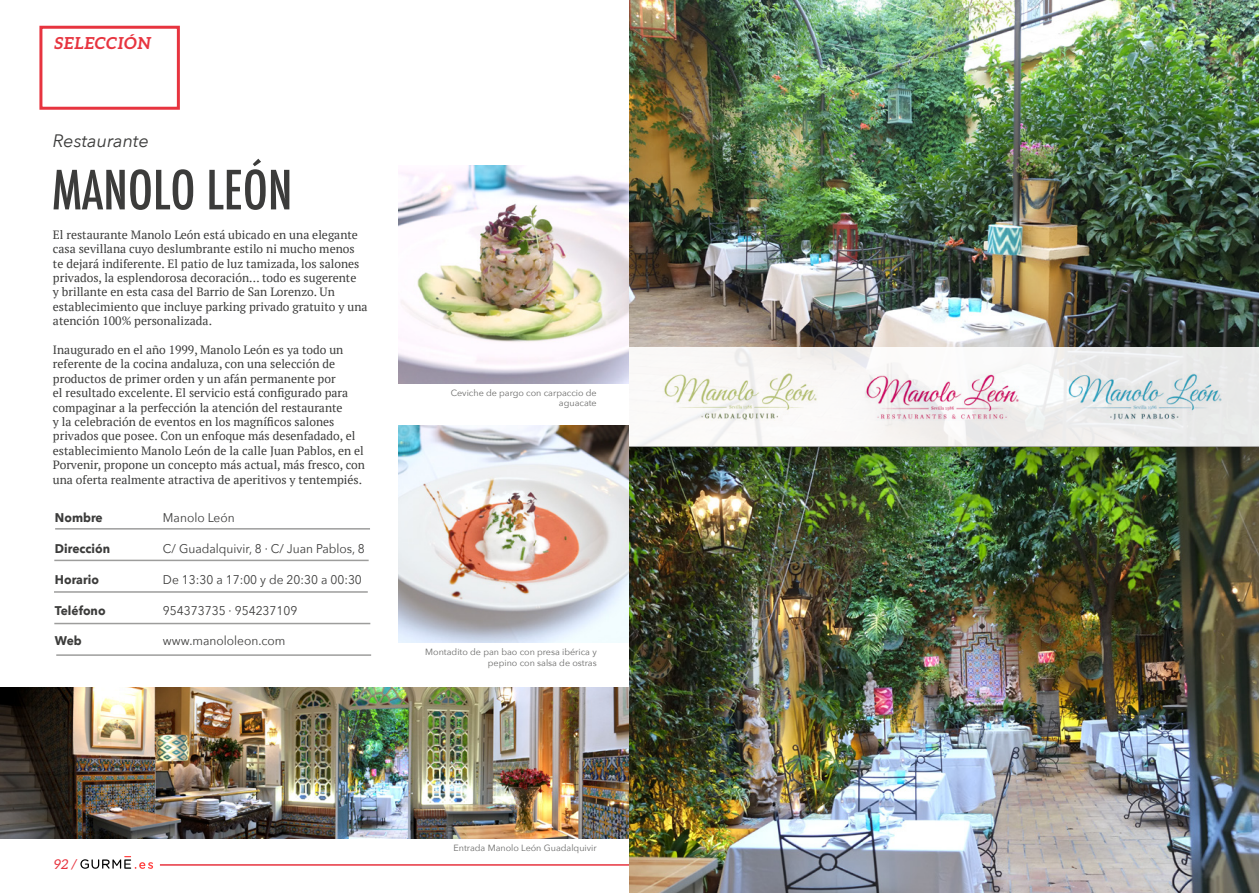
<style>
.page{position:relative;width:1259px;height:893px;background:#fff}
.page>*{position:absolute;margin:0;border:0;box-sizing:border-box;transform-origin:0 0}
.t1{font:500 condensed 52.5px "Futura";color:#3c3c3b}
.t2{font:italic 18px "Avenir Next";color:#3c3c3b}
.t3{font:italic 700 16.5px "Aleo";color:#e7343f}
.t4{font:italic 13.5px "Aleo";color:#e7343f}
.t5{font:12.6px "Avenir Next";color:#3c3c3b;scale:.95 1}
.t6{font:700 12.6px "Avenir Next";color:#3c3c3b;scale:.95 1}
.t7{font:12px/14.4px "PT Serif";color:#3c3c3b}
.t8{font:9px/10.8px "Avenir Next";color:#6b6b6a;text-align:right}
</style>
<div class="page">
<div style="left:39px;top:26px;width:141px;height:84px;border:3px solid #e7343f"></div>
<hr style="left:160px;top:864px;width:469px;height:2px;background:#e7343f">
<svg style="left:80px;top:856px;width:73px;height:13px"></svg>
<img style="left:398px;top:166px;width:231px;height:218px">
<img style="left:398px;top:425px;width:231px;height:218px">
<img style="left:0;top:687px;width:629px;height:152px">
<hr style="left:56px;top:654px;width:315px;height:2px;background:#9d9d9c">
<hr style="left:55px;top:528px;width:315px;height:2px;background:#9d9d9c">
<hr style="left:54px;top:560px;width:315px;height:1px;background:#9d9d9c">
<hr style="left:54px;top:591px;width:314px;height:2px;background:#9d9d9c">
<hr style="left:54px;top:623px;width:316px;height:1px;background:#9d9d9c">
<img style="left:629px;top:0;width:630px;height:893px">
<div style="left:629px;top:346px;width:630px;height:100px;background:linear-gradient(to bottom,#efefef,#f0f1f0)"></div>
<img style="left:639px;top:329px;width:607px;height:117px">
<img style="left:629px;top:446px;width:630px;height:35px">
<h3 class="t3" style="left:54px;top:33px;width:99px">SELECCIÓN</h3>
<h2 class="t2" style="left:53px;top:126px;width:98px">Restaurante</h2>
<h1 class="t1" style="left:52px;top:156px;width:242px">MANOLO LEÓN</h1>
<p class="t7" style="left:53px;top:227px;width:316px">El restaurante Manolo León está ubicado en una elegante casa sevillana cuyo deslumbrante estilo ni mucho menos te dejará indiferente. El patio de luz tamizada, los salones privados, la esplendorosa decoración… todo es sugerente<br>y brillante en esta casa del Barrio de San Lorenzo. Un establecimiento que incluye parking privado gratuito y una atención 100% personalizada.</p>
<p class="t7" style="left:53px;top:342px;width:314px">Inaugurado en el año 1999, Manolo León es ya todo un referente de la cocina andaluza, con una selección de productos de primer orden y un afán permanente por<br>el resultado excelente. El servicio está configurado para compaginar a la perfección la atención del restaurante<br>y la celebración de eventos en los magníficos salones privados que posee. Con un enfoque más desenfadado, el establecimiento Manolo León de la calle Juan Pablos, en el Porvenir, propone un concepto más actual, más fresco, con una oferta realmente atractiva de aperitivos y tentempiés.</p>
<p class="t6" style="left:55px;top:507px;width:52px">Nombre</p>
<p class="t5" style="left:163px;top:507px;width:77px">Manolo León</p>
<p class="t6" style="left:55px;top:538px;width:60px">Dirección</p>
<p class="t5" style="left:163px;top:538px;width:214px">C/ Guadalquivir, 8 · C/ Juan Pablos, 8</p>
<p class="t6" style="left:55px;top:569px;width:48px">Horario</p>
<p class="t5" style="left:163px;top:569px;width:211px">De 13:30 a 17:00 y de 20:30 a 00:30</p>
<p class="t6" style="left:55px;top:599px;width:55px">Teléfono</p>
<p class="t5" style="left:163px;top:600px;width:143px">954373735 · 954237109</p>
<p class="t6" style="left:55px;top:630px;width:30px">Web</p>
<p class="t5" style="left:163px;top:630px;width:130px">www.manololeon.com</p>
<p class="t8" style="left:451px;top:387px;width:147px">Ceviche de pargo con carpaccio de aguacate</p>
<p class="t8" style="left:425px;top:646px;width:173px">Montadito de pan bao con presa ibérica y pepino con salsa de ostras</p>
<p class="t4" style="left:54px;top:856px;width:25px">92 /</p>
<p class="t8" style="left:453px;top:842px;width:145px">Entrada Manolo León Guadalquivir</p>
</div>
